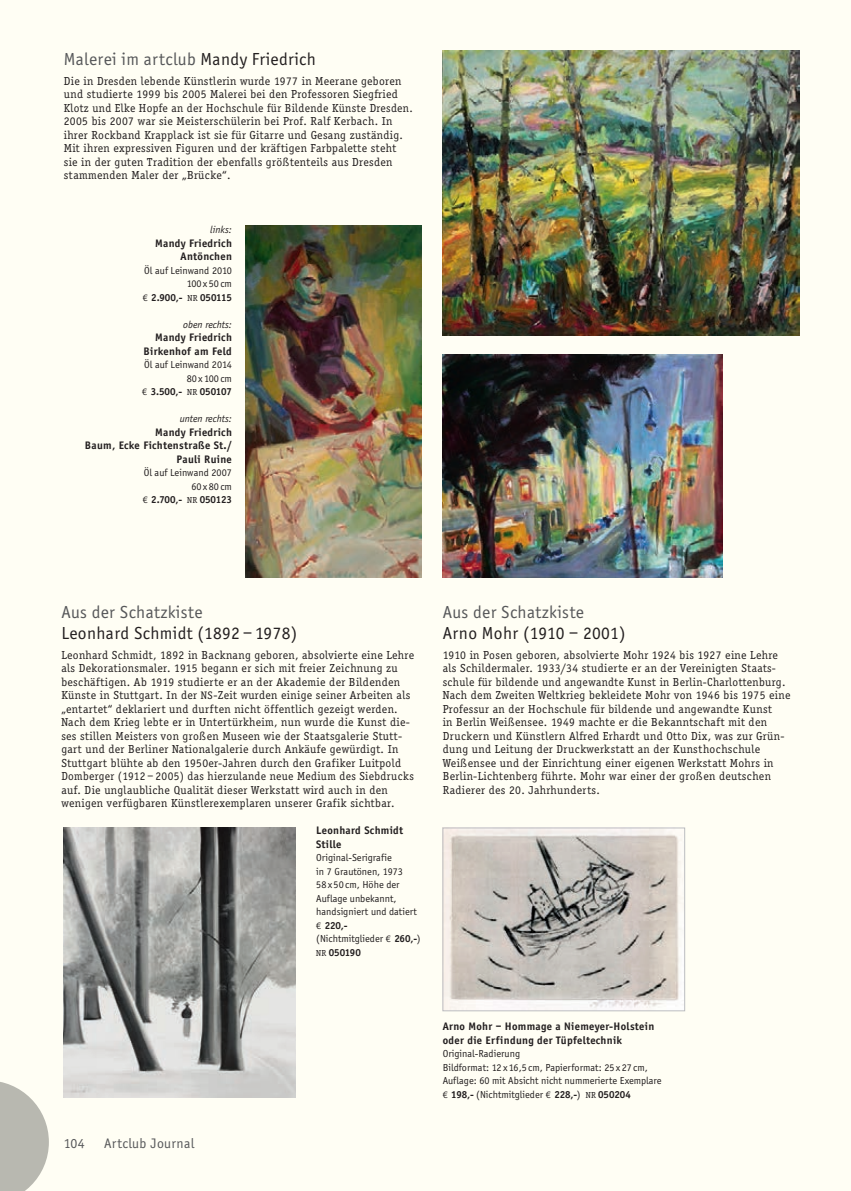
<style>
.page{position:relative;width:851px;height:1191px;background:#fff}
.page>*{position:absolute;margin:0;border:0;box-sizing:border-box;transform-origin:0 0}
.t1{font:18px "Officina Sans";letter-spacing:.02em;color:#57585a}
.t2{font:18px "Officina Sans";letter-spacing:.02em;color:#231f20}
.t3{font:14.25px "Officina Sans";letter-spacing:.02em;color:#57585a}
.t4{font:12px/13.5px "Officina Serif";letter-spacing:.03em;color:#231f20}
.t5{font:700 11.25px/13.5px "Officina Sans";letter-spacing:.03em;color:#231f20;text-align:right}
.t6{font:10.5px/13.5px "Officina Sans";color:#231f20;text-align:right}
.t7{font:italic 10.5px "Officina Sans";color:#231f20}
.t8{font:700 10.5px "Officina Serif";letter-spacing:-.005em;color:#231f20}
.s1{color:#231f20}
.s2{font-family:"Linotype Euro Font Rto S";font-size:9.75px}
.s3{font-weight:700}
.s4{font-family:"Officina Serif";font-size:9px}
.s5{font-family:"Officina Serif";font-weight:700}
.s6{font-size:11.25px}
.s7{font-weight:400;font-size:9px}
</style>
<div class="page">
<div style="left:0;top:0;width:850px;height:1190px;background:#fffef4"></div>
<img style="left:246px;top:225px;width:175px;height:352px">
<img style="left:442px;top:51px;width:357px;height:284px">
<img style="left:442px;top:355px;width:280px;height:222px">
<img style="left:444px;top:829px;width:239px;height:180px">
<div style="left:442px;top:827px;width:243px;height:184px;border:1px solid #bcbdc0"></div>
<img style="left:64px;top:827px;width:231px;height:270px">
<svg style="left:0;top:1082px;width:49px;height:109px"></svg>
<h1 class="t1" style="left:64px;top:48px;width:253px">Malerei im artclub <span class="s1">Mandy Friedrich</span></h1>
<p class="t4" style="left:64px;top:74px;width:350px">Die in Dresden lebende Künstlerin wurde 1977 in Meerane geboren und studierte 1999 bis 2005 Malerei bei den Professoren Siegfried Klotz und Elke Hopfe an der Hochschule für Bildende Künste Dresden.<br>2005 bis 2007 war sie Meisterschülerin bei Prof. Ralf Kerbach. In ihrer Rockband Krapplack ist sie für Gitarre und Gesang zuständig.<br>Mit ihren expressiven Figuren und der kräftigen Farbpalette steht sie in der guten Tradition der ebenfalls größtenteils aus Dresden stammenden Maler der „Brücke“.</p>
<p class="t7" style="left:210px;top:224px;width:23px">links:</p>
<p class="t5" style="left:155px;top:236px;width:78px">Mandy Friedrich<br>Antönchen</p>
<p class="t6" style="left:143px;top:264px;width:91px">Öl auf Leinwand 2010<br>100 x 50 cm<br><span class="s2">F</span> <span class="s3">2.900,-</span> <span class="s4">NR</span> <span class="s5">050115</span></p>
<p class="t7" style="left:183px;top:319px;width:50px">oben rechts:</p>
<p class="t5" style="left:143px;top:331px;width:90px">Mandy Friedrich<br>Birkenhof am Feld</p>
<p class="t6" style="left:142px;top:358px;width:91px">Öl auf Leinwand 2014<br>80 x 100 cm<br><span class="s2">F</span> <span class="s3">3.500,-</span> <span class="s4">NR</span> <span class="s5">050107</span></p>
<p class="t7" style="left:180px;top:413px;width:54px">unten rechts:</p>
<p class="t5" style="left:85px;top:425px;width:148px">Mandy Friedrich<br>Baum, Ecke Fichtenstraße St./<br>Pauli Ruine</p>
<p class="t6" style="left:143px;top:466px;width:91px">Öl auf Leinwand 2007<br>60x80cm<br><span class="s2">F</span> <span class="s3">2.700,-</span> <span class="s4">NR</span> <span class="s5">050123</span></p>
<h1 class="t1" style="left:61px;top:602px;width:143px">Aus der Schatzkiste</h1>
<h1 class="t2" style="left:61px;top:622px;width:237px">Leonhard Schmidt (1892 – 1978)</h1>
<p class="t4" style="left:61px;top:648px;width:354px">Leonhard Schmidt, 1892 in Backnang geboren, absolvierte eine Lehre als Dekorationsmaler. 1915 begann er sich mit freier Zeichnung zu beschäftigen. Ab 1919 studierte er an der Akademie der Bildenden Künste in Stuttgart. In der <span class="s6">NS</span>-Zeit wurden einige seiner Arbeiten als „entartet“ deklariert und durften nicht öffentlich gezeigt werden.<br>Nach dem Krieg lebte er in Untertürkheim, nun wurde die Kunst die&shy;ses stillen Meisters von großen Museen wie der Staatsgalerie Stutt&shy;gart und der Berliner Nationalgalerie durch Ankäufe gewürdigt. In Stuttgart blühte ab den 1950er-Jahren durch den Grafiker Luitpold Domberger (1912 – 2005) das hierzulande neue Medium des Siebdrucks auf. Die unglaubliche Qualität dieser Werkstatt wird auch in den wenigen verfügbaren Künstlerexemplaren unserer Grafik sichtbar.</p>
<p class="t5" style="left:316px;top:823px;width:88px;text-align:left">Leonhard Schmidt<br>Stille</p>
<p class="t6" style="left:316px;top:851px;width:106px;text-align:left">Original-Serigrafie<br>in 7 Grautönen, 1973<br>58 x 50 cm, Höhe der<br>Auflage unbekannt, handsigniert und datiert<br><span class="s2">F</span> <span class="s3">220,-<br></span>(Nichtmitglieder <span class="s2">F</span> <span class="s3">260,-</span>)</p>
<p class="t8" style="left:316px;top:946px;width:46px"><span class="s7">NR</span> 050190</p>
<h1 class="t1" style="left:442px;top:602px;width:143px">Aus der Schatzkiste</h1>
<h1 class="t2" style="left:442px;top:622px;width:184px">Arno Mohr (1910 – 2001)</h1>
<p class="t4" style="left:442px;top:648px;width:349px">1910 in Posen geboren, absolvierte Mohr 1924 bis 1927 eine Lehre als Schildermaler. 1933/34 studierte er an der Vereinigten Staats&shy;schule für bildende und angewandte Kunst in Berlin-Charlottenburg.<br>Nach dem Zweiten Weltkrieg bekleidete Mohr von 1946 bis 1975 eine Professur an der Hochschule für bildende und angewandte Kunst<br>in Berlin Weißensee. 1949 machte er die Bekanntschaft mit den Druckern und Künstlern Alfred Erhardt und Otto Dix, was zur Grün&shy;dung und Leitung der Druckwerkstatt an der Kunsthochschule Weißensee und der Einrichtung einer eigenen Werkstatt Mohrs in Berlin-Lichtenberg führte. Mohr war einer der großen deutschen Radierer des 20. Jahrhunderts.</p>
<p class="t3" style="left:64px;top:1135px;width:22px">104</p>
<p class="t3" style="left:104px;top:1135px;width:92px">Artclub Journal</p>
<p class="t5" style="left:442px;top:1019px;width:213px;text-align:left">Arno Mohr – Hommage a Niemeyer-Holstein oder die Erfindung der Tüpfeltechnik</p>
<p class="t6" style="left:442px;top:1047px;width:220px;text-align:left">Original-Radierung<br>Bildformat: 12 x 16,5 cm, Papierformat: 25 x 27 cm, Auflage: 60 mit Absicht nicht nummerierte Exemplare <span class="s2">F</span> <span class="s3">198,-</span> (Nichtmitglieder <span class="s2">F</span> <span class="s3">228,-</span>) <span class="s4">NR</span> <span class="s5">050204</span></p>
</div>
